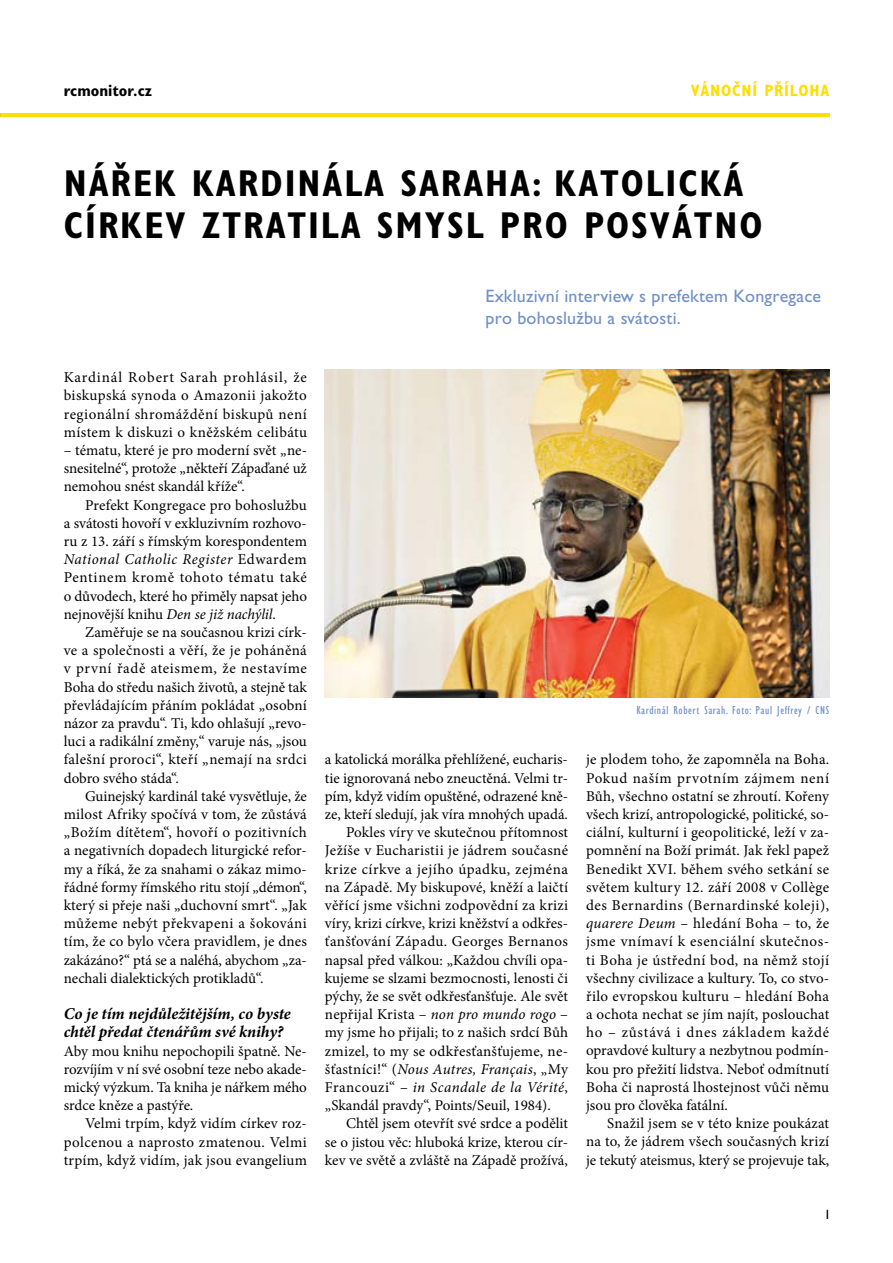
<style>
.page{position:relative;width:893px;height:1263px;background:#fff}
.page>*{position:absolute;margin:0;border:0;box-sizing:border-box;transform-origin:0 0}
.t1{font:700 condensed 37.5px "Gill Sans Std";letter-spacing:.05em;color:#000}
.t2{font:18px/21.6px "Gill Sans Std";letter-spacing:.01em;color:#708fc9}
.t3{font:italic 700 16.5px/18.1px "Minion Pro";letter-spacing:-.005em;color:#000}
.t4{font:700 condensed 16.5px "Gill Sans Std";letter-spacing:.05em;color:#ffdf00}
.t5{font:700 condensed 16.5px "Gill Sans Std";color:#000}
.t6{font:15px/18.1px "Minion Pro";letter-spacing:.005em;color:#000;text-align:justify}
.t7{font:italic 15px "Minion Pro";letter-spacing:.02em;color:#000}
.t8{font:15px "Minion Pro";letter-spacing:.035em;color:#000}
.t9{font:15px "Minion Pro";letter-spacing:.025em;color:#000}
.t10{font:13.5px "Gill Sans Std";color:#000}
.t11{font:condensed 12px "Gill Sans Std";letter-spacing:.05em;color:#708fc9}
.s1{font-style:italic}
.s2{font-style:normal}
</style>
<div class="page">
<hr style="left:0;top:113px;width:829px;height:4px;background:#ffdf00">
<img style="left:325px;top:370px;width:504px;height:328px">
<p class="t5" style="left:64px;top:81px;width:90px">RCMONITOR.CZ</p>
<p class="t4" style="left:691px;top:81px;width:140px">VÁNOČNÍ PŘÍLOHA</p>
<h1 class="t1" style="left:64px;top:161px;width:151px">NÁŘEK KAR</h1>
<h1 class="t1" style="left:260px;top:161px;width:182px">DINÁLA SARAHA</h1>
<h1 class="t1" style="left:532px;top:161px;width:213px">: KATO LICKÁ</h1>
<h1 class="t1" style="left:64px;top:203px;width:159px">CÍRKEV ZTRATI</h1>
<h1 class="t1" style="left:321px;top:203px;width:397px">LA SMYSL PRO POSVÁTNO</h1>
<p class="t6" style="left:64px;top:368px;width:245px">Kardinál Robert Sarah prohlásil, že biskupská synoda o Amazonii jakožto regionální shromáždění biskupů není místem k diskuzi o kněžském celibátu</p>
<p class="t6" style="left:64px;top:441px;width:245px">– tématu, které je pro moderní svět „ne&shy;snesitelné“, protože „někteří Zápaďané už nemohou snést skandál kříže“.</p>
<p class="t6" style="left:64px;top:496px;width:245px;text-indent:21px">Prefekt Kongregace pro bohoslužbu a svátosti hovoří v exkluzivním rozhovo&shy;ru z 13. září s římským korespondentem <span class="s1">National Catholic Register</span> Edwardem Pentinem kromě tohoto tématu také o důvodech, které ho přiměly napsat jeho nejnovější knihu <span class="s1">Den se již nachýlil</span>.</p>
<p class="t6" style="left:64px;top:623px;width:245px;text-indent:21px">Zaměřuje se na současnou krizi círk&shy;ve a společnosti a věří, že je poháněná v první řadě ateismem, že nestavíme Boha do středu našich životů, a stejně tak převládajícím přáním pokládat „osobní názor za pravdu“. Ti, kdo ohlašují „revo&shy;luci a radikální změny,“ varuje nás, „jsou falešní proroci“, kteří „nemají na srdci dobro svého stáda“.</p>
<p class="t6" style="left:64px;top:787px;width:245px;text-indent:21px">Guinejský kardinál také vysvětluje, že milost Afriky spočívá v tom, že zůstává „Božím dítětem“, hovoří o pozitivních a negativních dopadech liturgické refor&shy;my a říká, že za snahami o zákaz mimo&shy;řádné formy římského ritu stojí „démon“, který si přeje naši „duchovní smrt“. „Jak můžeme nebýt překvapeni a šokováni tím, že co bylo včera pravidlem, je dnes zakázáno?“ ptá se a naléhá, abychom „za&shy;nechali dialektických protikladů“.</p>
<p class="t3" style="left:64px;top:1004px;width:229px">Co je tím nejdůležitějším, co byste chtěl předat čtenářům své knihy?</p>
<p class="t6" style="left:64px;top:1042px;width:245px">Aby mou knihu nepochopili špatně. Ne&shy;rozvíjím v ní své osobní teze nebo akade&shy;mický výzkum. Ta kniha je nářkem mého srdce kněze a pastýře.</p>
<p class="t6" style="left:64px;top:1114px;width:245px;text-indent:21px">Velmi trpím, když vidím církev roz&shy;polcenou a naprosto zmatenou. Velmi trpím, když vidím, jak jsou evangelium</p>
<p class="t2" style="left:486px;top:286px;width:337px">Exkluzivní interview s prefektem Kongregace pro bohoslužbu a svátosti.</p>
<p class="t6" style="left:325px;top:751px;width:245px">a katolická morálka přehlížené, eucharis-</p>
<p class="t6" style="left:325px;top:769px;width:245px">tie ignorovaná nebo zneuctěná. Velmi tr-</p>
<p class="t6" style="left:325px;top:787px;width:245px">pím, když vidím opuštěné, odrazené kně-</p>
<p class="t6" style="left:325px;top:805px;width:245px">ze, kteří sledují, jak víra mnohých upadá.</p>
<p class="t6" style="left:346px;top:823px;width:223px">Pokles víry ve skutečnou přítomnost</p>
<p class="t6" style="left:325px;top:841px;width:245px">Ježíše v Eucharistii je jádrem současné</p>
<p class="t8" style="left:325px;top:859px;width:245px">krize církve a jejího úpadku, zejména</p>
<p class="t6" style="left:325px;top:878px;width:245px">na Západě. My biskupové, kněží a laičtí</p>
<p class="t6" style="left:325px;top:896px;width:245px">věřící jsme všichni zodpovědní za krizi</p>
<p class="t6" style="left:325px;top:914px;width:245px">víry, krizi církve, krizi kněžství a odkřes-</p>
<p class="t9" style="left:325px;top:931px;width:245px">ťanšťování Západu. Georges Bernanos</p>
<p class="t6" style="left:325px;top:951px;width:245px">napsal před válkou: „Každou chvíli opa-</p>
<p class="t6" style="left:325px;top:969px;width:245px">kujeme se slzami bezmocnosti, lenosti či</p>
<p class="t6" style="left:325px;top:987px;width:245px">pýchy, že se svět odkřesťanšťuje. Ale svět</p>
<p class="t6" style="left:325px;top:1005px;width:245px">nepřijal Krista – <span class="s1">non pro mundo rogo</span> –</p>
<p class="t6" style="left:325px;top:1023px;width:245px">my jsme ho přijali; to z našich srdcí Bůh</p>
<p class="t6" style="left:325px;top:1042px;width:245px">zmizel, to my se odkřesťanšťujeme, ne-</p>
<p class="t7" style="left:325px;top:1059px;width:245px"><span class="s2">šťastníci!“ (</span>Nous Autres, Français<span class="s2">, „My</span></p>
<p class="t7" style="left:325px;top:1077px;width:245px"><span class="s2">Francouzi“ –</span> in Scandale de la Vérité<span class="s2">,</span></p>
<p class="t6" style="left:325px;top:1096px;width:227px">„Skandál pravdy“, Points/Seuil, 1984).</p>
<p class="t6" style="left:346px;top:1114px;width:223px">Chtěl jsem otevřít své srdce a podělit</p>
<p class="t6" style="left:325px;top:1133px;width:245px">se o jistou věc: hluboká krize, kterou cír-</p>
<p class="t6" style="left:325px;top:1151px;width:245px">kev ve světě a zvláště na Západě prožívá,</p>
<p class="t11" style="left:636px;top:704px;width:194px">Kardinál Robert Sarah. Foto: Paul Jeffrey / CNS</p>
<p class="t6" style="left:586px;top:750px;width:245px">je plodem toho, že zapomněla na Boha.<br>Pokud naším prvotním zájmem není Bůh, všechno ostatní se zhroutí. Kořeny všech krizí, antropologické, politické, so&shy;ciální, kulturní i geopolitické, leží v za&shy;pomnění na Boží primát. Jak řekl papež Benedikt XVI. během svého setkání se světem kultury 12. září 2008 v Collège des Bernardins (Bernardinské koleji), <span class="s1">quarere Deum</span> – hledání Boha – to, že jsme vnímaví k esenciální skutečnos&shy;ti Boha je ústřední bod, na němž stojí všechny civilizace a kultury. To, co stvo&shy;řilo evropskou kulturu – hledání Boha a ochota nechat se jím najít, poslouchat ho – zůstává i dnes základem každé opravdové kultury a nezbytnou podmín&shy;kou pro přežití lidstva. Neboť odmítnutí Boha či naprostá lhostejnost vůči němu jsou pro člověka fatální.</p>
<p class="t6" style="left:586px;top:1114px;width:245px;text-indent:21px">Snažil jsem se v této knize poukázat na to, že jádrem všech současných krizí je tekutý ateismus, který se projevuje tak,</p>
<p class="t10" style="left:826px;top:1207px;width:5px">I</p>
</div>
